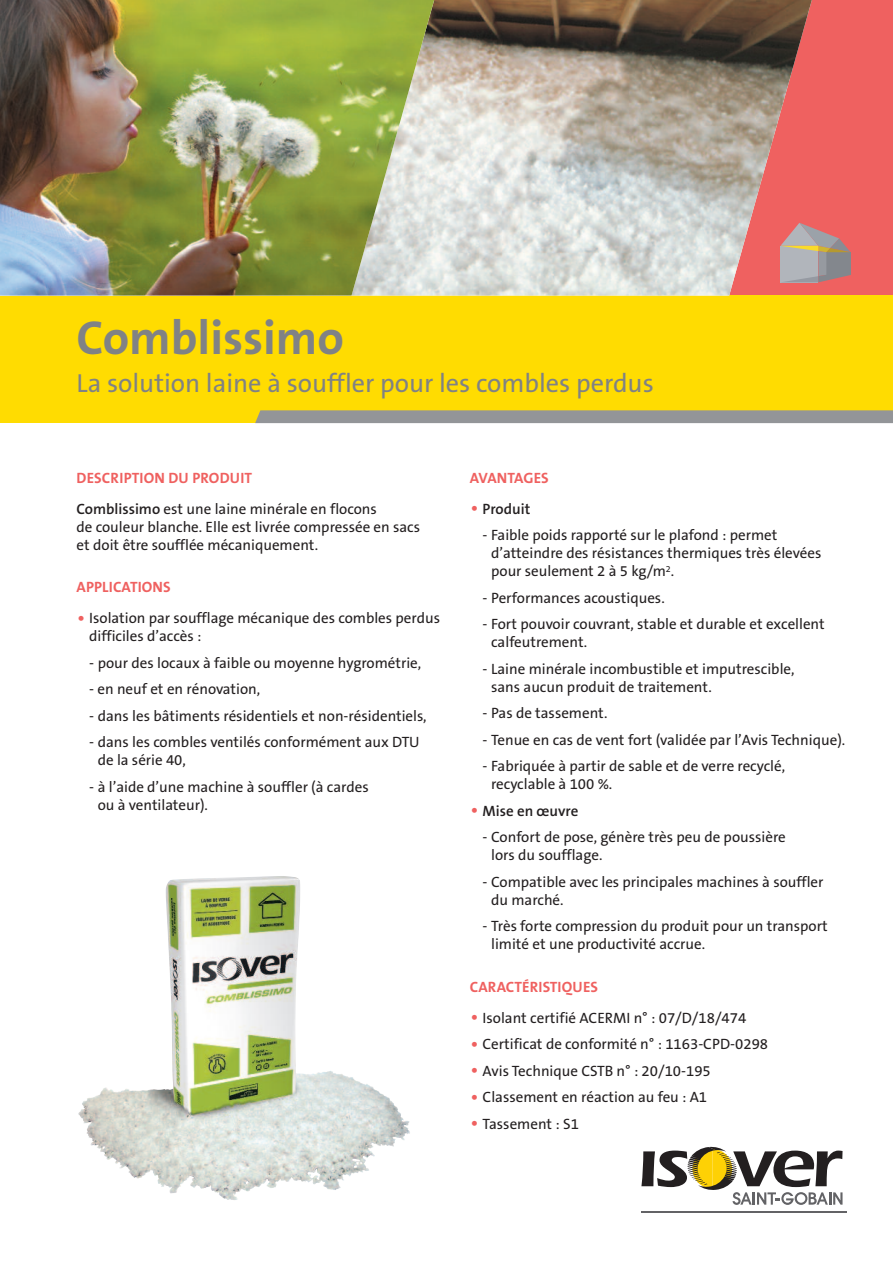
<style>
.page{position:relative;width:893px;height:1263px;background:#fff}
.page>*{position:absolute;margin:0;border:0;box-sizing:border-box;transform-origin:0 0}
.t1{font:700 48px "The Sans B7";color:#808285}
.t2{font:26.25px "The Sans B5 Plain";color:#808285}
.t3{font:15px/18px "The Sans B5 Plain";color:#231f20}
.t4{font:700 15px "The Sans B7";letter-spacing:.01em;color:#ef6160}
.t5{font:600 15px "The Sans B6";color:#231f20}
.s1{font-family:"The Sans B6";font-weight:600}
.s2{font-family:"The Sans B4";font-weight:300;font-size:22.5px;color:#ef6160}
</style>
<div class="page">
<div style="left:0;top:0;width:893px;height:296px;background:#ef6160"></div>
<div style="left:0;top:296px;width:893px;height:127px;background:#ffdc01"></div>
<img style="left:440px;top:0;width:372px;height:296px">
<img style="left:0;top:0;width:435px;height:296px">
<svg style="left:255px;top:410px;width:638px;height:13px;background:#969792"></svg>
<svg style="left:780px;top:223px;width:71px;height:59px"></svg>
<svg style="left:78px;top:876px;width:317px;height:324px"></svg>
<img style="left:331px;top:1070px;width:79px;height:71px">
<hr style="left:641px;top:1211px;width:206px;height:1px;background:#636366">
<svg style="left:641px;top:1147px;width:201px;height:58px"></svg>
<h1 class="t1" style="left:77px;top:313px;width:269px">Comblissimo</h1>
<h2 class="t2" style="left:77px;top:369px;width:579px">La solution laine à souffler pour les combles perdus</h2>
<p class="t4" style="left:77px;top:470px;width:177px">DESCRIPTION DU PRODUIT</p>
<p class="t3" style="left:77px;top:500px;width:345px"><span class="s1">Comblissimo</span> est une laine minérale en flocons<br>de couleur blanche. Elle est livrée compressée en sacs et doit être soufflée mécaniquement.</p>
<p class="t4" style="left:77px;top:579px;width:96px">APPLICATIONS</p>
<p class="t3" style="left:89px;top:610px;width:352px;text-indent:-13px"><span class="s2">•</span> Isolation par soufflage mécanique des combles perdus difficiles d’accès :</p>
<p class="t3" style="left:89px;top:654px;width:334px">- pour des locaux à faible ou moyenne hygrométrie,</p>
<p class="t3" style="left:89px;top:681px;width:172px">- en neuf et en rénovation,</p>
<p class="t3" style="left:89px;top:707px;width:339px">- dans les bâtiments résidentiels et non-résidentiels,</p>
<p class="t3" style="left:98px;top:734px;width:323px;text-indent:-9px">- dans les combles ventilés conformément aux DTU de la série 40,</p>
<p class="t3" style="left:98px;top:778px;width:272px;text-indent:-9px">- à l’aide d’une machine à souffler (à cardes ou à ventilateur).</p>
<p class="t4" style="left:470px;top:470px;width:80px">AVANTAGES</p>
<p class="t5" style="left:470px;top:501px;width:62px"><span class="s2">•</span> Produit</p>
<p class="t3" style="left:491px;top:527px;width:332px;text-indent:-9px">- Faible poids rapporté sur le plafond : permet d’atteindre des résistances thermiques très élevées pour seulement 2 à 5 kg/m<sup>2</sup>.</p>
<p class="t3" style="left:483px;top:589px;width:184px">- Performances acoustiques.</p>
<p class="t3" style="left:491px;top:616px;width:335px;text-indent:-9px">- Fort pouvoir couvrant, stable et durable et excellent calfeutrement.</p>
<p class="t3" style="left:491px;top:660px;width:305px;text-indent:-9px">- Laine minérale incombustible et imputrescible, sans aucun produit de traitement.</p>
<p class="t3" style="left:483px;top:705px;width:126px">- Pas de tassement.</p>
<p class="t3" style="left:483px;top:731px;width:364px">- Tenue en cas de vent fort (validée par l’Avis Technique).</p>
<p class="t3" style="left:491px;top:758px;width:295px;text-indent:-9px">- Fabriquée à partir de sable et de verre recyclé, recyclable à 100 %.</p>
<p class="t5" style="left:470px;top:803px;width:110px"><span class="s2">•</span> Mise en œuvre</p>
<p class="t3" style="left:491px;top:829px;width:296px;text-indent:-9px">- Confort de pose, génère très peu de poussière lors du soufflage.</p>
<p class="t3" style="left:491px;top:873px;width:334px;text-indent:-9px">- Compatible avec les principales machines à souffler du marché.</p>
<p class="t3" style="left:491px;top:918px;width:338px;text-indent:-9px">- Très forte compression du produit pour un transport limité et une productivité accrue.</p>
<p class="t4" style="left:470px;top:979px;width:130px">CARACTÉRISTIQUES</p>
<p class="t3" style="left:470px;top:1009px;width:278px"><span class="s2">•</span> Isolant certifié ACERMI n° : 07/D/18/474</p>
<p class="t3" style="left:470px;top:1036px;width:300px"><span class="s2">•</span> Certificat de conformité n° : 1163-CPD-0298</p>
<p class="t3" style="left:470px;top:1062px;width:242px"><span class="s2">•</span> Avis Technique CSTB n° : 20/10-195</p>
<p class="t3" style="left:470px;top:1089px;width:239px"><span class="s2">•</span> Classement en réaction au feu : A1</p>
<p class="t3" style="left:470px;top:1115px;width:111px"><span class="s2">•</span> Tassement : S1</p>
</div>
